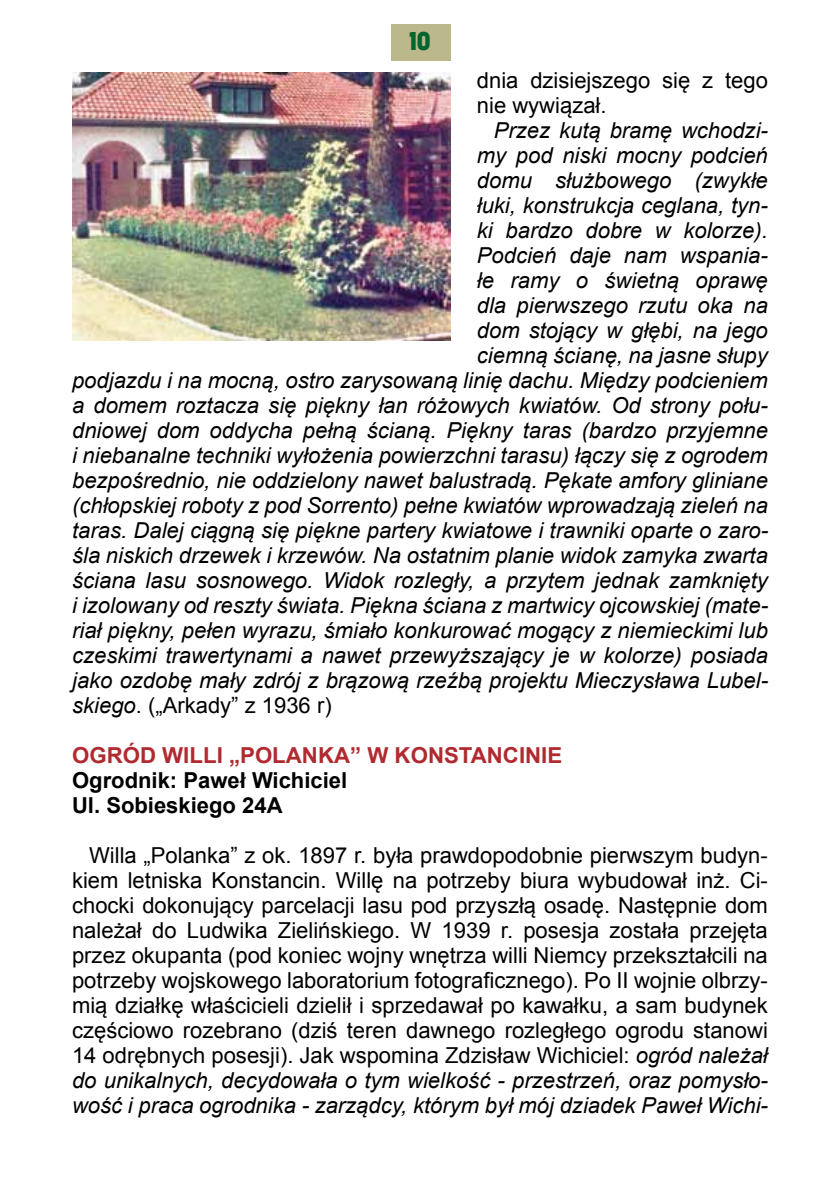
<style>
.page{position:relative;width:840px;height:1191px;background:#fff}
.page>*{position:absolute;margin:0;border:0;box-sizing:border-box;transform-origin:0 0}
.t1{font:700 26px "Platform";color:#00652e}
.t2{font:italic 22px "Arial";color:#000}
.t3{font:22px/25px "Arial";color:#000}
.t4{font:700 22px/25px "Arial";color:#000}
.t5{font:700 22px "Arial";color:#b12a30}
.s1{font-style:italic}
</style>
<div class="page">
<div style="left:391px;top:24px;width:60px;height:37px;background:#bbb98b"></div>
<img style="left:72px;top:72px;width:378px;height:269px">
<p class="t1" style="left:409px;top:22px;width:23px">10</p>
<p class="t3" style="left:476px;top:68px;width:292px">dnia dzisiejszego się z tego nie wywiązał.</p>
<p class="t2" style="left:493px;top:116px;width:275px">Przez kutą bramę wchodzi-</p>
<p class="t2" style="left:476px;top:141px;width:292px">my pod niski mocny podcień</p>
<p class="t2" style="left:476px;top:166px;width:292px">domu służbowego (zwykłe</p>
<p class="t2" style="left:476px;top:191px;width:292px">łuki, konstrukcja ceglana, tyn-</p>
<p class="t2" style="left:476px;top:216px;width:292px">ki bardzo dobre w kolorze).</p>
<p class="t2" style="left:476px;top:241px;width:292px">Podcień daje nam wspania-</p>
<p class="t2" style="left:476px;top:266px;width:292px">łe ramy o świetną oprawę</p>
<p class="t2" style="left:476px;top:291px;width:292px">dla pierwszego rzutu oka na</p>
<p class="t2" style="left:476px;top:316px;width:292px">dom stojący w głębi, na jego</p>
<p class="t2" style="left:476px;top:341px;width:292px">ciemną ścianę, na jasne słupy</p>
<p class="t2" style="left:72px;top:366px;width:697px">podjazdu i na mocną, ostro zarysowaną linię dachu. Między podcieniem</p>
<p class="t2" style="left:72px;top:391px;width:697px">a domem roztacza się piękny łan różowych kwiatów. Od strony połu-</p>
<p class="t2" style="left:72px;top:416px;width:697px">dniowej dom oddycha pełną ścianą. Piękny taras (bardzo przyjemne</p>
<p class="t2" style="left:72px;top:441px;width:697px">i niebanalne techniki wyłożenia powierzchni tarasu) łączy się z ogrodem</p>
<p class="t2" style="left:72px;top:466px;width:697px">bezpośrednio, nie oddzielony nawet balustradą. Pękate amfory gliniane</p>
<p class="t2" style="left:72px;top:491px;width:697px">(chłopskiej roboty z pod Sorrento) pełne kwiatów wprowadzają zieleń na</p>
<p class="t2" style="left:72px;top:516px;width:697px">taras. Dalej ciągną się piękne partery kwiatowe i trawniki oparte o zaro-</p>
<p class="t2" style="left:72px;top:541px;width:697px">śla niskich drzewek i krzewów. Na ostatnim planie widok zamyka zwarta</p>
<p class="t2" style="left:72px;top:566px;width:697px">ściana lasu sosnowego. Widok rozległy, a przytem jednak zamknięty</p>
<p class="t2" style="left:72px;top:591px;width:697px">i izolowany od reszty świata. Piękna ściana z martwicy ojcowskiej (mate-</p>
<p class="t2" style="left:72px;top:616px;width:697px">riał piękny, pełen wyrazu, śmiało konkurować mogący z niemieckimi lub</p>
<p class="t2" style="left:72px;top:641px;width:697px">czeskimi trawertynami a nawet przewyższający je w kolorze) posiada</p>
<p class="t2" style="left:72px;top:666px;width:697px">jako ozdobę mały zdrój z brązową rzeźbą projektu Mieczysława Lubel-</p>
<p class="t3" style="left:72px;top:693px;width:261px"><span class="s1">skiego</span>. („Arkady” z 1936 r)</p>
<p class="t5" style="left:72px;top:741px;width:491px">OGRÓD WILLI „POLANKA” W KONSTANCINIE</p>
<p class="t4" style="left:72px;top:769px;width:276px">OGRODNIK: PAWEŁ WICHICIEL<br>UL. SOBIESKIEGO 24A</p>
<p class="t3" style="left:72px;top:843px;width:697px;text-align:justify;text-indent:17px">Willa „Polanka” z ok. 1897 r. była prawdopodobnie pierwszym budyn&shy;kiem letniska Konstancin. Willę na potrzeby biura wybudował inż. Ci&shy;chocki dokonujący parcelacji lasu pod przyszłą osadę. Następnie dom należał do Ludwika Zielińskiego. W 1939 r. posesja została przejęta przez okupanta (pod koniec wojny wnętrza willi Niemcy przekształcili na potrzeby wojskowego laboratorium fotograficznego). Po II wojnie olbrzy&shy;mią działkę właścicieli dzielił i sprzedawał po kawałku, a sam budynek częściowo rozebrano (dziś teren dawnego rozległego ogrodu stanowi 14 odrębnych posesji). Jak wspomina Zdzisław Wichiciel: <span class="s1">ogród należał do unikalnych, decydowała o tym wielkość - przestrzeń, oraz pomysło&shy;wość i praca ogrodnika - zarządcy, którym był mój dziadek Paweł Wichi-</span></p>
</div>
